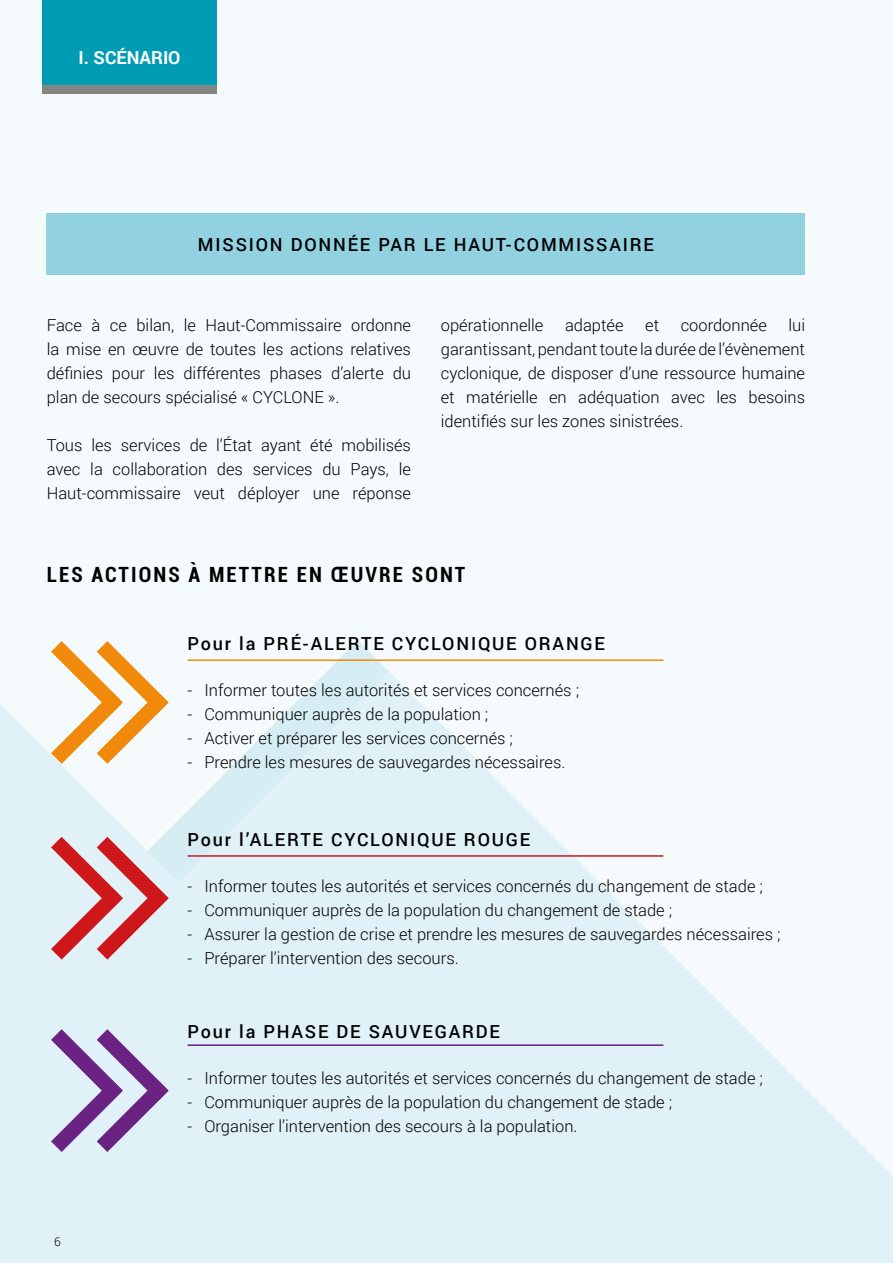
<style>
.page{position:relative;width:893px;height:1263px;background:#fff}
.page>*{position:absolute;margin:0;border:0;box-sizing:border-box;transform-origin:0 0}
.t1{font:700 condensed 21px "Roboto";letter-spacing:.1em;color:#000}
.t2{font:500 18px "Roboto";letter-spacing:.1em;color:#000}
.t3{font:700 18px "Roboto";color:#fff}
.t4{font:300 16.5px/24px "Roboto";color:#000;text-align:justify}
.t5{font:300 12px "Roboto";color:#000}
</style>
<div class="page">
<div style="left:0;top:1176px;width:893px;height:87px;background:#e0f1f7"></div>
<svg style="left:0;top:640px;width:893px;height:536px;fill:#e0f1f7"></svg>
<div style="left:47px;top:214px;width:758px;height:61px;background:#92d2e0"></div>
<svg style="left:35px;top:640px;width:149px;height:140px"></svg>
<hr style="left:188px;top:659px;width:475px;height:2px;background:#f18a0b">
<svg style="left:35px;top:821px;width:149px;height:154px;background:#dcc2c7"></svg>
<hr style="left:188px;top:855px;width:475px;height:2px;background:#cd171a">
<svg style="left:35px;top:1013px;width:149px;height:155px;background:#c6c4dd"></svg>
<hr style="left:188px;top:1044px;width:475px;height:2px;background:#6a2383">
<div style="left:43px;top:0;width:174px;height:85px;background:#009cb4"></div>
<div style="left:43px;top:85px;width:174px;height:9px;background:#858584"></div>
<p class="t3" style="left:79px;top:45px;width:103px">I. SCÉNARIO</p>
<p class="t2" style="left:198px;top:232px;width:457px">MISSION DONNÉE PAR LE HAUT-COMMISSAIRE</p>
<p class="t4" style="left:47px;top:312px;width:366px">Face à ce bilan, le Haut-Commissaire ordonne la mise en œuvre de toutes les actions relatives définies pour les différentes phases d’alerte du plan de secours spécialisé « CYCLONE ».</p>
<p class="t4" style="left:47px;top:432px;width:366px">Tous les services de l’État ayant été mobilisés avec la collaboration des services du Pays, le Haut-commissaire veut déployer une réponse</p>
<p class="t4" style="left:441px;top:312px;width:104px">opérationnelle</p>
<p class="t4" style="left:565px;top:312px;width:60px">adaptée</p>
<p class="t4" style="left:645px;top:312px;width:15px">et</p>
<p class="t4" style="left:681px;top:312px;width:88px">coordonnée</p>
<p class="t4" style="left:441px;top:312px;width:366px;text-indent:348px">lui garantissant, pendant toute la durée de l’évènement cyclonique, de disposer d’une ressource humaine et matérielle en adéquation avec les besoins identifiés sur les zones sinistrées.</p>
<p class="t1" style="left:47px;top:560px;width:420px">LES ACTIONS À METTRE EN ŒUVRE SONT</p>
<p class="t2" style="left:188px;top:631px;width:419px">Pour la PRÉ-ALERTE CYCLONIQUE ORANGE</p>
<p class="t4" style="left:188px;top:677px;width:393px">- Informer toutes les autorités et services concernés ;</p>
<p class="t4" style="left:188px;top:701px;width:302px">- Communiquer auprès de la population ;</p>
<p class="t4" style="left:188px;top:725px;width:327px">- Activer et préparer les services concernés ;</p>
<p class="t4" style="left:188px;top:749px;width:379px">- Prendre les mesures de sauvegardes nécessaires.</p>
<p class="t2" style="left:188px;top:827px;width:344px">Pour l’ALERTE CYCLONIQUE ROUGE</p>
<p class="t4" style="left:188px;top:873px;width:577px">- Informer toutes les autorités et services concernés du changement de stade ;</p>
<p class="t4" style="left:188px;top:897px;width:486px">- Communiquer auprès de la population du changement de stade ;</p>
<p class="t4" style="left:188px;top:921px;width:594px">- Assurer la gestion de crise et prendre les mesures de sauvegardes nécessaires ;</p>
<p class="t4" style="left:188px;top:945px;width:273px">- Préparer l’intervention des secours.</p>
<p class="t5" style="left:54px;top:1234px;width:8px">6</p>
<p class="t2" style="left:188px;top:1019px;width:314px">Pour la PHASE DE SAUVEGARDE</p>
<p class="t4" style="left:188px;top:1065px;width:577px">- Informer toutes les autorités et services concernés du changement de stade ;</p>
<p class="t4" style="left:188px;top:1089px;width:486px">- Communiquer auprès de la population du changement de stade ;</p>
<p class="t4" style="left:188px;top:1113px;width:391px">- Organiser l’intervention des secours à la population.</p>
</div>
